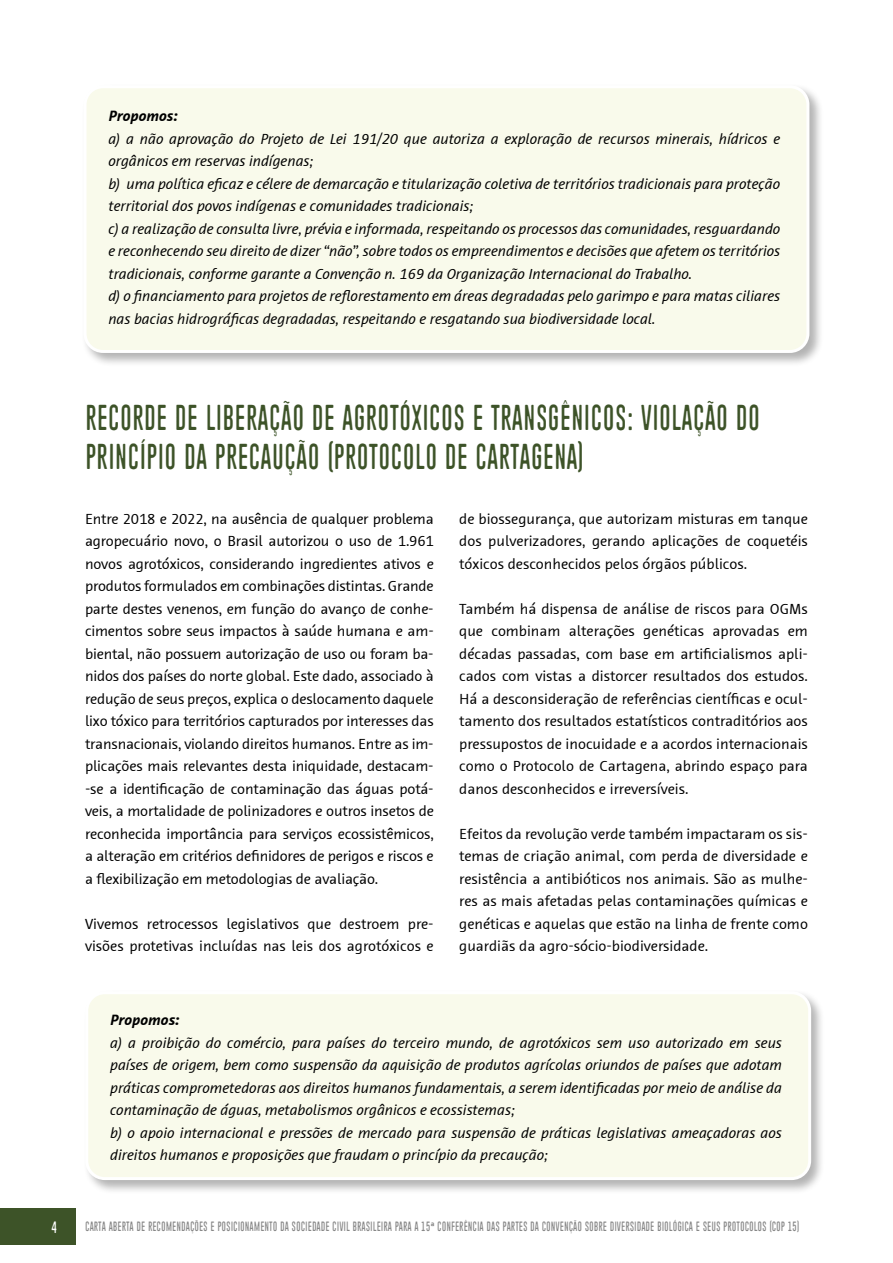
<style>
.page{position:relative;width:893px;height:1263px;background:#fff}
.page>*{position:absolute;margin:0;border:0;box-sizing:border-box;transform-origin:0 0}
.t1{font:36px/39px "Piparivahtiperhonen";color:#3d5328}
.t2{font:16.5px "Piparivahtiperhonen";color:#fff}
.t3{font:15px/22.5px "Schering Sans";color:#000;text-align:justify}
.t4{font:italic 15px/22.5px "Schering Sans";color:#000}
.t5{font:italic 700 15px "Schering Sans";color:#000}
.t6{font:13.5px "Piparivahtiperhonen";color:#878787}
.s1{font-family:"Bahnschrift";font-size:12px}
</style>
<div class="page">
<div style="left:0;top:1208px;width:76px;height:37px;background:#3d5328"></div>
<div style="left:81px;top:83px;width:743px;height:284px;background:#000;opacity:.3"></div>
<div style="left:85px;top:87px;width:723px;height:264px;background:#f9faeb;border-radius:18px"></div>
<div style="left:84px;top:85px;width:725px;height:268px;border:3px solid #fff;border-radius:18px"></div>
<div style="left:83px;top:989px;width:743px;height:205px;background:#000;opacity:.3"></div>
<div style="left:87px;top:993px;width:723px;height:185px;background:#f9faeb;border-radius:18px"></div>
<div style="left:85px;top:991px;width:726px;height:189px;border:3px solid #fff;border-radius:18px"></div>
<p class="t5" style="left:108px;top:106px;width:71px">Propomos:</p>
<p class="t4" style="left:108px;top:127px;width:673px">a) a não aprovação do Projeto de Lei 191/20 que autoriza a exploração de recursos minerais, hídricos e orgânicos em reservas indígenas;<br>b) uma política eficaz e célere de demarcação e titularização coletiva de territórios tradicionais para proteção territorial dos povos indígenas e comunidades tradicionais;<br>c) a realização de consulta livre, prévia e informada, respeitando os processos das comunidades, resguardando e reconhecendo seu direito de dizer “não”, sobre todos os empreendimentos e decisões que afetem os territórios tradicionais, conforme garante a Convenção n. 169 da Organização Internacional do Trabalho.<br>d) o financiamento para projetos de reflorestamento em áreas degradadas pelo garimpo e para matas ciliares nas bacias hidrográficas degradadas, respeitando e resgatando sua biodiversidade local.</p>
<h1 class="t1" style="left:85px;top:399px;width:677px">RECORDE DE LIBERAÇÃO DE AGROTÓXICOS E TRANSGÊNICOS: VIOLAÇÃO DO<br>PRINCÍPIO DA PRECAUÇÃO (PROTOCOLO DE CARTAGENA)</h1>
<p class="t3" style="left:85px;top:507px;width:350px">Entre 2018 e 2022, na ausência de qualquer problema agropecuário novo, o Brasil autorizou o uso de 1.961 novos agrotóxicos, considerando ingredientes ativos e produtos formulados em combinações distintas. Grande parte destes venenos, em função do avanço de conhe&shy;cimentos sobre seus impactos à saúde humana e am&shy;biental, não possuem autorização de uso ou foram ba&shy;nidos dos países do norte global. Este dado, associado à redução de seus preços, explica o deslocamento daquele lixo tóxico para territórios capturados por interesses das transnacionais, violando direitos humanos. Entre as im&shy;plicações mais relevantes desta iniquidade, destacam--se a identificação de contaminação das águas potá&shy;veis, a mortalidade de polinizadores e outros insetos de reconhecida importância para serviços ecossistêmicos, a alteração em critérios definidores de perigos e riscos e a flexibilização em metodologias de avaliação.</p>
<p class="t3" style="left:85px;top:912px;width:350px">Vivemos retrocessos legislativos que destroem pre&shy;visões protetivas incluídas nas leis dos agrotóxicos e</p>
<p class="t3" style="left:459px;top:507px;width:350px">de biossegurança, que autorizam misturas em tanque dos pulverizadores, gerando aplicações de coquetéis tóxicos desconhecidos pelos órgãos públicos.</p>
<p class="t3" style="left:459px;top:597px;width:350px">Também há dispensa de análise de riscos para OGMs que combinam alterações genéticas aprovadas em décadas passadas, com base em artificialismos apli&shy;cados com vistas a distorcer resultados dos estudos.<br>Há a desconsideração de referências científicas e ocul&shy;tamento dos resultados estatísticos contraditórios aos pressupostos de inocuidade e a acordos internacionais como o Protocolo de Cartagena, abrindo espaço para danos desconhecidos e irreversíveis.</p>
<p class="t3" style="left:459px;top:822px;width:350px">Efeitos da revolução verde também impactaram os sis&shy;temas de criação animal, com perda de diversidade e resistência a antibióticos nos animais. São as mulhe&shy;res as mais afetadas pelas contaminações químicas e genéticas e aquelas que estão na linha de frente como guardiãs da agro-sócio-biodiversidade.</p>
<p class="t5" style="left:110px;top:1010px;width:71px">Propomos:</p>
<p class="t4" style="left:110px;top:1031px;width:673px">a) a proibição do comércio, para países do terceiro mundo, de agrotóxicos sem uso autorizado em seus países de origem, bem como suspensão da aquisição de produtos agrícolas oriundos de países que adotam práticas comprometedoras aos direitos humanos fundamentais, a serem identificadas por meio de análise da contaminação de águas, metabolismos orgânicos e ecossistemas;<br>b) o apoio internacional e pressões de mercado para suspensão de práticas legislativas ameaçadoras aos direitos humanos e proposições que fraudam o princípio da precaução;</p>
<p class="t2" style="left:52px;top:1219px;width:7px">4</p>
<p class="t6" style="left:85px;top:1220px;width:715px">CARTA ABERTA DE RECOMENDAÇÕES E POSICIONAMENTO DA SOCIEDADE CIVIL BRASILEIRA PARA A 15<span class="s1">ª</span> CONFERÊNCIA DAS PARTES DA CONVENÇÃO SOBRE DIVERSIDADE BIOLÓGICA E SEUS PROTOCOLOS (COP 15)</p>
</div>
